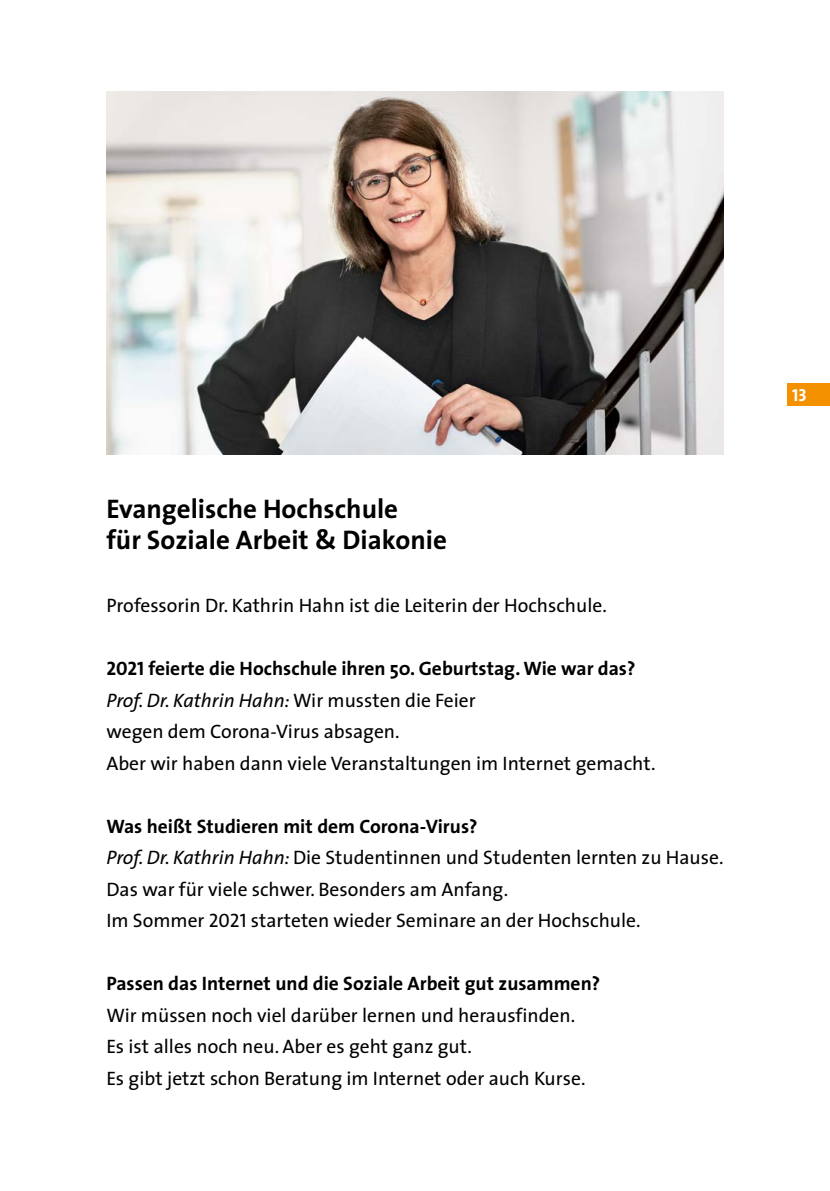
<style>
.page{position:relative;width:830px;height:1191px;background:#fff}
.page>*{position:absolute;margin:0;border:0;box-sizing:border-box;transform-origin:0 0}
.t1{font:700 27px/31.5px "The Sans";color:#000}
.t2{font:19.5px/31.5px "The Sans";color:#000}
.t3{font:17.4px "The Sans Bold Caps";color:#fff}
.s1{font-family:"The Sans Bold Caps"}
.s2{font-weight:700}
.s3{font-style:italic}
.s4{font-family:"The Sans Caps"}
</style>
<div class="page">
<div style="left:787px;top:383px;width:42px;height:22px;background:#f39100"></div>
<img style="left:106px;top:91px;width:617px;height:363px">
<h2 class="t1" style="left:106px;top:492px;width:342px">Evangelische Hochschule<br>für Soziale Arbeit &amp; Diakonie</h2>
<p class="t2" style="left:106px;top:589px;width:501px">Professorin Dr. Kathrin Hahn ist die Leiterin der Hochschule.</p>
<p class="t2" style="left:106px;top:652px;width:550px"><span class="s1">2021</span> <span class="s2">feierte die Hochschule ihren 50. Geburtstag. Wie war das?<br></span><span class="s3">Prof. Dr. Kathrin Hahn:</span> Wir mussten die Feier<br>wegen dem Corona-Virus absagen.<br>Aber wir haben dann viele Veranstaltungen im Internet gemacht.</p>
<p class="t2" style="left:106px;top:809px;width:618px"><span class="s2">Was heißt Studieren mit dem Corona-Virus?<br></span><span class="s3">Prof. Dr. Kathrin Hahn:</span> Die Studentinnen und Studenten lernten zu Hause.<br>Das war für viele schwer. Besonders am Anfang.<br>Im Sommer <span class="s4">2021</span> starteten wieder Seminare an der Hochschule.</p>
<p class="t2" style="left:106px;top:967px;width:495px"><span class="s2">Passen das Internet und die Soziale Arbeit gut zusammen?<br></span>Wir müssen noch viel darüber lernen und herausfinden.<br>Es ist alles noch neu. Aber es geht ganz gut.<br>Es gibt jetzt schon Beratung im Internet oder auch Kurse.</p>
<p class="t3" style="left:792px;top:380px;width:16px">13</p>
</div>
